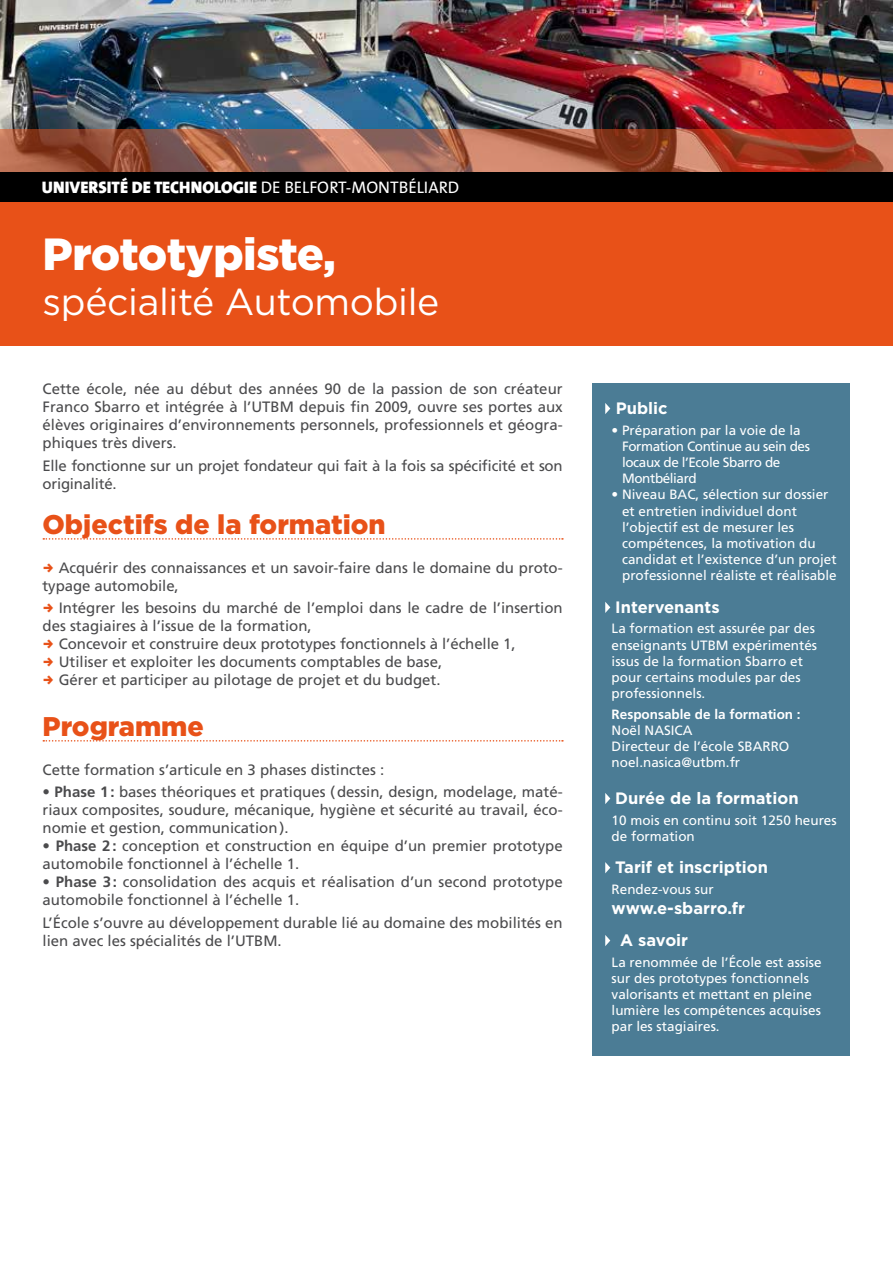
<style>
.page{position:relative;width:893px;height:1263px;background:#fff}
.page>*{position:absolute;margin:0;border:0;box-sizing:border-box;transform-origin:0 0}
.t1{font:900 45px "Gotham";letter-spacing:-.015em;color:#fff}
.t2{font:37.5px "Gotham";letter-spacing:-.01em;color:#fff}
.t3{font:900 27px "Gotham";color:#e85118}
.t4{font:900 16.8px "The Sans";color:#fff}
.t5{font:700 16.5px/32.5px "Gotham";color:#fff}
.t6{font:15px/18px "Frutiger";color:#4b4b4d}
.t7{font:13.5px/16.2px "Frutiger";color:#fff}
.t8{font:13.5px/16.2px "Frutiger";letter-spacing:-.03em;color:#fff}
.t9{font:700 13.5px "Frutiger";color:#fff}
.s1{font-weight:400}
.s2{font-weight:700}
</style>
<div class="page">
<img style="left:0;top:0;width:893px;height:130px">
<div style="left:0;top:202px;width:893px;height:144px;background:#e85118"></div>
<div style="left:0;top:172px;width:893px;height:30px;background:#000"></div>
<svg style="left:0;top:130px;width:893px;height:42px;background:#a25a45"></svg>
<svg style="left:43px;top:538px;width:520px;height:2px"></svg>
<svg style="left:43px;top:740px;width:520px;height:1px"></svg>
<div style="left:592px;top:383px;width:258px;height:672px;background:#4b7c95"></div>
<svg style="left:605px;top:403px;width:5px;height:11px"></svg>
<svg style="left:605px;top:602px;width:5px;height:11px"></svg>
<svg style="left:605px;top:793px;width:5px;height:11px"></svg>
<svg style="left:605px;top:862px;width:5px;height:11px"></svg>
<svg style="left:605px;top:935px;width:5px;height:11px"></svg>
<p class="t4" style="left:42px;top:173px;width:419px">UNIVERSITÉ DE TECHNOLOGIE <span class="s1">DE BELFORT-MONTBÉLIARD</span></p>
<h1 class="t1" style="left:43px;top:223px;width:295px">Prototypiste,</h1>
<h2 class="t2" style="left:43px;top:278px;width:398px">spécialité Automobile</h2>
<p class="t6" style="left:43px;top:380px;width:522px;text-align:justify">Cette école, née au début des années 90 de la passion de son créateur Franco Sbarro et intégrée à l’UTBM depuis fin 2009, ouvre ses portes aux élèves originaires d’environnements personnels, professionnels et géogra&shy;phiques très divers.</p>
<p class="t6" style="left:43px;top:456px;width:522px">Elle fonctionne sur un projet fondateur qui fait à la fois sa spécificité et son originalité.</p>
<h3 class="t3" style="left:43px;top:506px;width:345px">Objectifs de la formation</h3>
<p class="t6" style="left:43px;top:559px;width:522px;text-indent:16px">Acquérir des connaissances et un savoir-faire dans le domaine du proto&shy;typage automobile,</p>
<p class="t6" style="left:59px;top:599px;width:505px">Intégrer les besoins du marché de l’emploi dans le cadre de l’insertion</p>
<p class="t6" style="left:43px;top:617px;width:271px">des stagiaires à l’issue de la formation,</p>
<p class="t6" style="left:59px;top:635px;width:458px">Concevoir et construire deux prototypes fonctionnels à l’échelle 1,</p>
<p class="t6" style="left:59px;top:653px;width:385px">Utiliser et exploiter les documents comptables de base,</p>
<p class="t6" style="left:59px;top:671px;width:383px">Gérer et participer au pilotage de projet et du budget.</p>
<h3 class="t3" style="left:43px;top:708px;width:163px">Programme</h3>
<p class="t6" style="left:43px;top:761px;width:343px">Cette formation s’articule en 3 phases distinctes :</p>
<p class="t6" style="left:43px;top:783px;width:522px;text-align:justify"><span class="s2">• Phase 1:</span> bases théoriques et pratiques (dessin, design, modelage, maté&shy;riaux composites, soudure, mécanique, hygiène et sécurité au travail, éco&shy;nomie et gestion, communication).</p>
<p class="t6" style="left:43px;top:837px;width:522px"><span class="s2">• Phase 2:</span> conception et construction en équipe d’un premier prototype automobile fonctionnel à l’échelle 1.</p>
<p class="t6" style="left:43px;top:873px;width:522px"><span class="s2">• Phase 3:</span> consolidation des acquis et réalisation d’un second prototype automobile fonctionnel à l’échelle 1.</p>
<p class="t6" style="left:43px;top:913px;width:522px">L’École s’ouvre au développement durable lié au domaine des mobilités en lien avec les spécialités de l’UTBM.</p>
<p class="t5" style="left:616px;top:392px;width:53px">Public</p>
<p class="t8" style="left:622px;top:422px;width:189px;text-indent:-11px">• Préparation par la voie de la<br>Formation Continue au sein des locaux de l’Ecole Sbarro de<br>Montbéliard</p>
<p class="t7" style="left:622px;top:486px;width:216px;text-indent:-11px">• Niveau BAC, sélection sur dossier et entretien individuel dont l’objectif est de mesurer les compétences, la motivation du candidat et l’existence d’un projet professionnel réaliste et réalisable</p>
<p class="t5" style="left:615px;top:591px;width:106px">Intervenants</p>
<p class="t7" style="left:612px;top:621px;width:207px">La formation est assurée par des enseignants UTBM expérimentés issus de la formation Sbarro et pour certains modules par des professionnels.</p>
<p class="t9" style="left:612px;top:706px;width:191px">Responsable de la formation :</p>
<p class="t7" style="left:612px;top:722px;width:179px">Noël NASICA<br>Directeur de l’école SBARRO noel.nasica@utbm.fr</p>
<p class="t5" style="left:615px;top:782px;width:185px">Durée de la formation</p>
<p class="t7" style="left:612px;top:812px;width:227px">10 mois en continu soit 1250 heures de formation</p>
<p class="t5" style="left:615px;top:851px;width:154px">Tarif et inscription</p>
<p class="t7" style="left:612px;top:881px;width:104px">Rendez-vous sur</p>
<p class="t5" style="left:620px;top:891px;width:126px;text-indent:-9px">www.e-sbarro.fr<br>A savoir</p>
<p class="t7" style="left:612px;top:954px;width:212px">La renommée de l’École est assise sur des prototypes fonctionnels valorisants et mettant en pleine lumière les compétences acquises par les stagiaires.</p>
</div>
